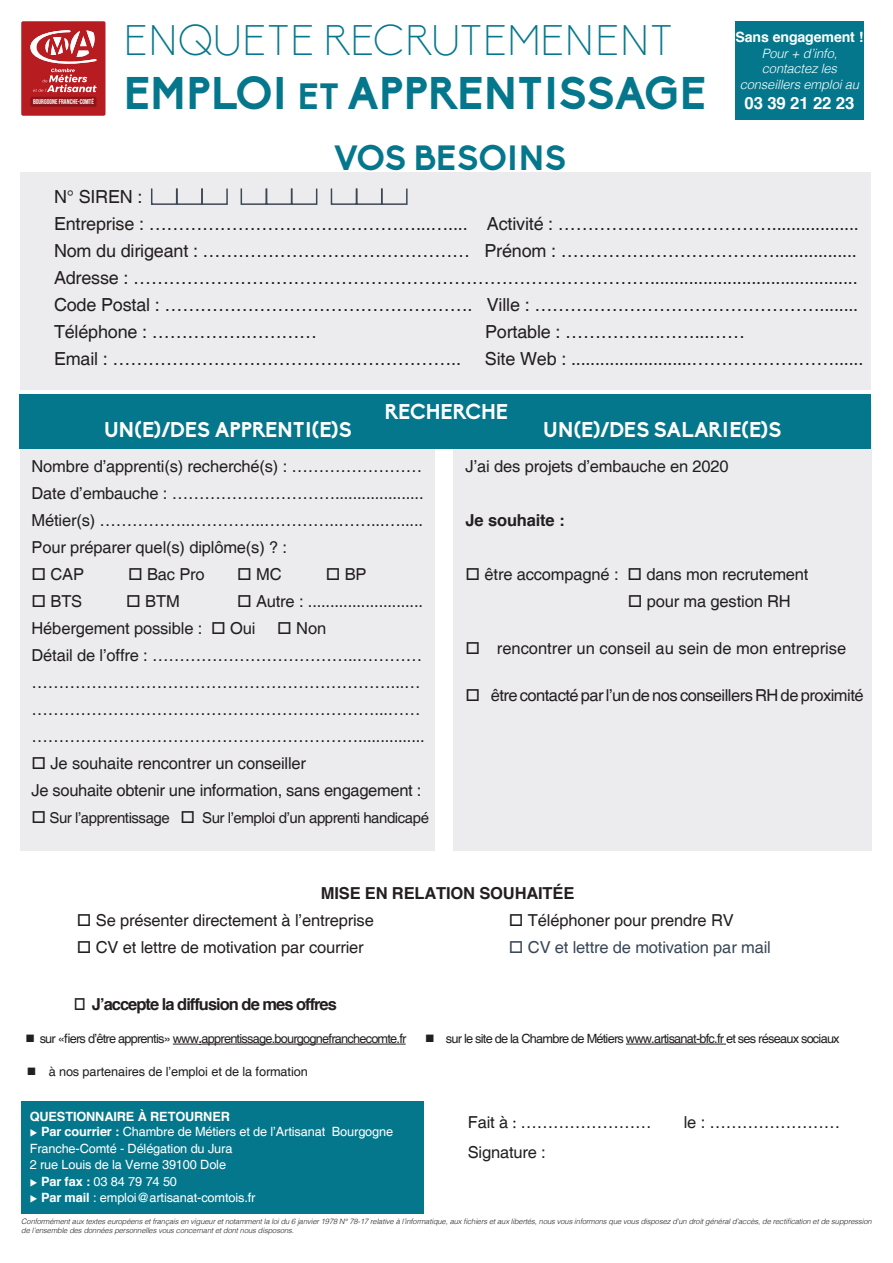
<style>
.page{position:relative;width:893px;height:1263px;background:#fff}
.page>*{position:absolute;margin:0;border:0;box-sizing:border-box;transform-origin:0 0}
.t1{font:700 45px "Biko";color:#05778c}
.t2{font:300 42px "Biko";letter-spacing:.005em;color:#05778c}
.t3{font:700 34.5px "Biko";letter-spacing:.005em;color:#05778c}
.t4{font:700 21px "Biko";letter-spacing:-.01em;color:#fff}
.Style_de_paragraphe{font:18px "Helvetica";letter-spacing:-.01em;color:#231f20}
.t5{font:700 16.8px "Helvetica";letter-spacing:-.01em;color:#fff}
.Style_de_paragraphe-2{font:16.5px/27px "Helvetica";letter-spacing:-.01em;color:#231f20}
.Style_de_paragraphe-3{font:16.5px "Helvetica";letter-spacing:-.03em;color:#231f20}
.Style_de_paragraphe-4{font:700 16.5px "Helvetica";letter-spacing:-.01em;color:#231f20}
.Style_de_paragraphe-5{font:700 16.5px "Helvetica";letter-spacing:-.06em;color:#231f20}
.Style_de_paragraphe-6{font:16.5px "Helvetica";letter-spacing:-.01em;color:#3a4757}
.Style_de_paragraphe-7{font:15px "Helvetica";letter-spacing:-.03em;color:#231f20}
.t6{font:700 14.25px "Helvetica";letter-spacing:-.01em;color:#fff}
.t7{font:italic 300 12.9px/15.5px "Helvetica";letter-spacing:-.01em;color:#fff;text-align:center}
.Style_de_paragraphe-8{font:12.75px/16.5px "Helvetica";letter-spacing:-.01em;color:#fff}
.Style_de_paragraphe-9{font:12.75px "Helvetica";letter-spacing:-.06em;color:#231f20}
.Style_de_paragraphe-10{font:12.75px "Helvetica";letter-spacing:-.01em;color:#231f20}
.Style_de_paragraphe-11{font:700 12.75px "Helvetica";letter-spacing:-.01em;color:#fff}
.Style_de_paragraphe-12{font:italic 300 7.5px/9px "Helvetica";letter-spacing:-.01em;color:#231f20}
.t8{font:700 6.9px "Bebas Neue";color:#fff}
.s1{font-size:36px}
.s2{color:#3d4857}
.s3{font-size:15.75px}
.s4{font-weight:700}
.s5{font-family:"Minion Pro";font-size:18px}
</style>
<div class="page">
<div style="left:21px;top:1101px;width:403px;height:112px;background:#05778c"></div>
<div style="left:20px;top:172px;width:851px;height:218px;background:#ececee"></div>
<div style="left:21px;top:21px;width:84px;height:95px;background:#b61c20;border-radius:2px"></div>
<div style="left:30px;top:97px;width:67px;height:10px;background:#8e1519;border-radius:2px"></div>
<svg style="left:30px;top:30px;width:67px;height:62px"></svg>
<div style="left:20px;top:403px;width:415px;height:447px;background:#ececee"></div>
<div style="left:453px;top:403px;width:419px;height:447px;background:#ececee"></div>
<svg style="left:173px;top:1044px;width:29px;height:1px"></svg>
<hr style="left:202px;top:1044px;width:204px;height:1px;background:#231f20">
<hr style="left:626px;top:1044px;width:100px;height:1px;background:#231f20">
<div style="left:19px;top:394px;width:852px;height:55px;background:#05778c"></div>
<div style="left:735px;top:21px;width:129px;height:99px;background:#05778c"></div>
<div style="left:381px;top:188px;width:27px;height:17px;border:2px solid #3d4857"></div>
<div style="left:356px;top:188px;width:26px;height:17px;border:2px solid #3d4857"></div>
<div style="left:331px;top:188px;width:26px;height:17px;border:2px solid #3d4857"></div>
<div style="left:291px;top:188px;width:26px;height:17px;border:2px solid #3d4857"></div>
<div style="left:266px;top:188px;width:26px;height:17px;border:2px solid #3d4857"></div>
<div style="left:241px;top:188px;width:26px;height:17px;border:2px solid #3d4857"></div>
<div style="left:201px;top:188px;width:27px;height:17px;border:2px solid #3d4857"></div>
<div style="left:176px;top:188px;width:27px;height:17px;border:2px solid #3d4857"></div>
<div style="left:151px;top:188px;width:26px;height:17px;border:2px solid #3d4857"></div>
<p class="t8" style="left:33px;top:98px;width:62px">BOURGOGNE FRANCHE-COMTÉ</p>
<p class="t2" style="left:123px;top:17px;width:550px">ENQUETE RECRUTEMENENT</p>
<p class="t1" style="left:123px;top:66px;width:584px">EMPLOI <span class="s1">ET</span> APPRENTISSAGE</p>
<p class="t3" style="left:334px;top:137px;width:234px">VOS BESOINS</p>
<p class="t6" style="left:736px;top:28px;width:129px">Sans engagement !</p>
<p class="t7" style="left:740px;top:45px;width:121px">Pour + d’info, contactez les conseillers emploi au</p>
<p class="t5" style="left:745px;top:93px;width:111px">03 39 21 22 23</p>
<p class="Style_de_paragraphe" style="left:54px;top:187px;width:90px">N° SIREN :</p>
<p class="Style_de_paragraphe" style="left:54px;top:214px;width:806px">Entreprise : ………………………………………...….... Activité : ………………………………..................</p>
<p class="Style_de_paragraphe" style="left:54px;top:241px;width:804px">Nom du dirigeant : ……………………………………… Prénom : ……………………………….................</p>
<p class="Style_de_paragraphe" style="left:54px;top:268px;width:805px">Adresse : ……………………………………………………………………………...........................................</p>
<p class="Style_de_paragraphe" style="left:54px;top:295px;width:806px">Code Postal : ……………………………………………. Ville : …………………………………………........</p>
<p class="Style_de_paragraphe" style="left:54px;top:322px;width:265px">Téléphone : …………….…………</p>
<p class="Style_de_paragraphe" style="left:485px;top:322px;width:261px">Portable : …………….……...……</p>
<p class="Style_de_paragraphe" style="left:54px;top:349px;width:408px">Email : …………………………………………………..</p>
<p class="Style_de_paragraphe" style="left:485px;top:349px;width:380px">Site Web : .........................……………………......</p>
<p class="t4" style="left:385px;top:399px;width:125px">RECHERCHE</p>
<p class="t4" style="left:104px;top:417px;width:249px">UN(E)/DES APPRENTI(E)S</p>
<p class="t4" style="left:543px;top:417px;width:240px">UN(E)/DES SALARIE(E)S</p>
<p class="Style_de_paragraphe-2" style="left:32px;top:454px;width:392px">Nombre d’apprenti(s) recherché(s) : ……………………</p>
<p class="Style_de_paragraphe-2" style="left:32px;top:481px;width:394px">Date d’embauche : …………………………....................</p>
<p class="Style_de_paragraphe-2" style="left:32px;top:508px;width:393px">Métier(s) ……………..…………..…………..……...….....</p>
<p class="Style_de_paragraphe-2" style="left:32px;top:535px;width:257px">Pour préparer quel(s) diplôme(s) ? :</p>
<p class="Style_de_paragraphe-2" style="left:32px;top:562px;width:54px">□ CAP</p>
<p class="Style_de_paragraphe-2" style="left:128px;top:562px;width:78px">□ Bac Pro</p>
<p class="Style_de_paragraphe-2" style="left:237px;top:562px;width:46px">□ MC</p>
<p class="Style_de_paragraphe-2" style="left:326px;top:562px;width:42px">□ BP</p>
<p class="Style_de_paragraphe-2" style="left:32px;top:589px;width:52px">□ BTS</p>
<p class="Style_de_paragraphe-2" style="left:126px;top:589px;width:55px">□ BTM</p>
<p class="Style_de_paragraphe-2" style="left:237px;top:589px;width:187px">□ Autre : ..........................</p>
<p class="Style_de_paragraphe-2" style="left:32px;top:616px;width:225px">Hébergement possible : □ Oui</p>
<p class="Style_de_paragraphe-2" style="left:277px;top:616px;width:50px">□ Non</p>
<p class="Style_de_paragraphe-2" style="left:32px;top:643px;width:395px">Détail de l’offre : ………………………………..………… …………………………………………………………...… ………………………………………………………...…… ……………………………………………………...............</p>
<p class="Style_de_paragraphe-2" style="left:32px;top:751px;width:276px">□ Je souhaite rencontrer un conseiller</p>
<p class="Style_de_paragraphe-2" style="left:32px;top:778px;width:391px">Je souhaite obtenir une information, sans engagement :</p>
<p class="Style_de_paragraphe-7" style="left:32px;top:809px;width:399px">□ Sur l’apprentissage □ Sur l’emploi d’un apprenti handicapé</p>
<p class="Style_de_paragraphe-2" style="left:466px;top:453px;width:265px">J’ai des projets d’embauche en 2020</p>
<p class="Style_de_paragraphe-4" style="left:466px;top:510px;width:100px">Je souhaite :</p>
<p class="Style_de_paragraphe-2" style="left:466px;top:561px;width:344px">□ être accompagné : □ dans mon recrutement</p>
<p class="Style_de_paragraphe-2" style="left:628px;top:588px;width:164px">□ pour ma gestion RH</p>
<p class="Style_de_paragraphe-2" style="left:466px;top:635px;width:382px">□ rencontrer un conseil au sein de mon entreprise</p>
<p class="Style_de_paragraphe-3" style="left:466px;top:685px;width:399px">□ être contacté par l’un de nos conseillers RH de proximité</p>
<p class="Style_de_paragraphe-4" style="left:321px;top:882px;width:255px">MISE EN RELATION SOUHAITÉE</p>
<p class="Style_de_paragraphe-2" style="left:77px;top:907px;width:298px">□ Se présenter directement à l’entreprise</p>
<p class="Style_de_paragraphe-2" style="left:509px;top:907px;width:226px">□ Téléphoner pour prendre RV</p>
<p class="Style_de_paragraphe-2" style="left:77px;top:934px;width:288px">□ CV et lettre de motivation par courrier</p>
<p class="Style_de_paragraphe-6" style="left:509px;top:937px;width:263px"><span class="s2">□</span> CV et lettre de motivation par mail</p>
<p class="Style_de_paragraphe-5" style="left:92px;top:993px;width:247px">J’accepte la diffusion de mes offres</p>
<p class="Style_de_paragraphe-9" style="left:25px;top:1031px;width:382px">■ sur «fiers d’être apprentis» www<span class="s3">.</span>apprentissage.bourgognefranchecomte.fr</p>
<p class="Style_de_paragraphe-9" style="left:425px;top:1031px;width:416px">■ sur le site de la Chambre de Métiers www.artisanat-bfc.fr et ses réseaux sociaux</p>
<p class="Style_de_paragraphe-10" style="left:27px;top:1064px;width:283px">■ à nos partenaires de l’emploi et de la formation</p>
<p class="Style_de_paragraphe-11" style="left:30px;top:1108px;width:202px">QUESTIONNAIRE À RETOURNER</p>
<p class="Style_de_paragraphe-8" style="left:30px;top:1124px;width:365px">◆ <span class="s4">Par courrier :</span> Chambre de Métiers et de l’Artisanat Bourgogne<br>Franche-Comté - Délégation du Jura</p>
<p class="Style_de_paragraphe-8" style="left:30px;top:1157px;width:198px">2 rue Louis de la Verne 39100 Dole</p>
<p class="Style_de_paragraphe-8" style="left:30px;top:1173px;width:149px">◆ <span class="s4">Par fax :</span> 03 84 79 74 50</p>
<p class="Style_de_paragraphe-8" style="left:30px;top:1190px;width:227px">◆ <span class="s4">Par mail</span> : emploi@artisanat-comtois.fr</p>
<p class="Style_de_paragraphe-2" style="left:468px;top:1110px;width:185px">Fait à <span class="s5">:</span> ……………………</p>
<p class="Style_de_paragraphe-2" style="left:684px;top:1110px;width:158px">le : ……………………</p>
<p class="Style_de_paragraphe-2" style="left:468px;top:1140px;width:80px">Signature :</p>
<p class="Style_de_paragraphe-12" style="left:21px;top:1216px;width:852px">Conformément aux textes européens et français en vigueur et notamment la loi du 6 janvier 1978 N° 78-17 relative à l’informatique, aux fichiers et aux libertés, nous vous informons que vous disposez d’un droit général d’accès, de rectification et de suppression de l’ensemble des données personnelles vous concernant et dont nous disposons.</p>
</div>
